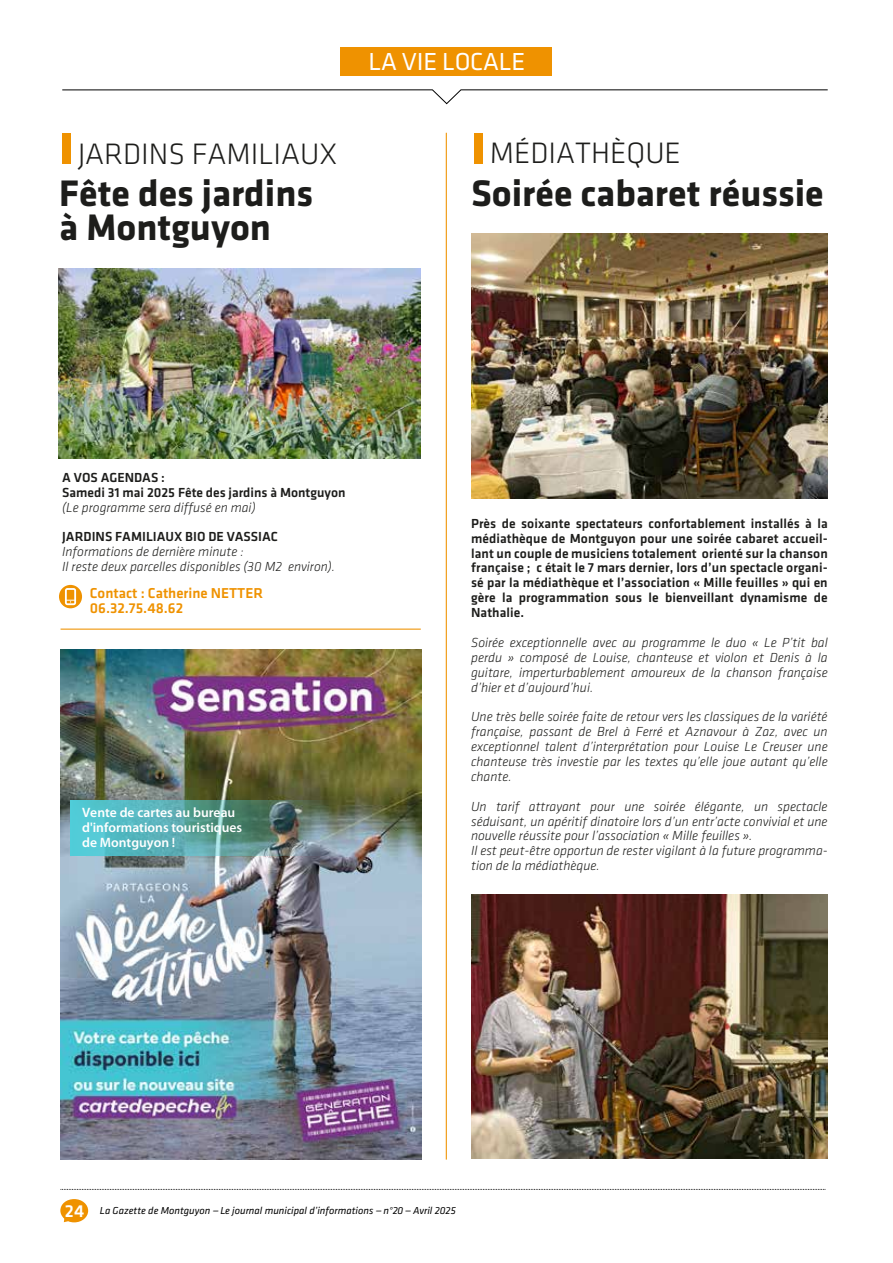
<style>
.page{position:relative;width:893px;height:1263px;background:#fff}
.page>*{position:absolute;margin:0;border:0;box-sizing:border-box;transform-origin:0 0}
.t1{font:700 38.25px/34.5px "Klavika";color:#1d1d1b}
.t2{font:300 30.6px "Klavika";color:#1d1d1b}
.t3{font:25.5px "Klavika";letter-spacing:-.01em;color:#fff}
.t4{font:500 14.85px/14.9px "Klavika";color:#ef9200}
.t5{font:italic 300 13.65px/14.9px "Klavika";color:#1d1d1b}
.t6{font:500 13.65px/14.9px "Klavika";color:#1d1d1b}
.t7{font:600 13.65px/14.9px "Myriad Pro";color:#fff}
.t8{font:italic 10.5px "Klavika";color:#010000}
.s1{font-weight:500;font-style:normal;font-size:18px;color:#fff}
</style>
<div class="page">
<svg style="left:62px;top:89px;width:766px;height:16px"></svg>
<div style="left:341px;top:47px;width:211px;height:29px;background:#ef9200"></div>
<svg style="left:60px;top:1199px;width:28px;height:23px"></svg>
<svg style="left:60px;top:1189px;width:765px;height:1px"></svg>
<hr style="left:446px;top:133px;width:1px;height:1026px;background:#ef9200">
<div style="left:62px;top:133px;width:9px;height:31px;background:#ef9200"></div>
<div style="left:474px;top:133px;width:9px;height:30px;background:#ef9200"></div>
<img style="left:59px;top:268px;width:362px;height:190px">
<img style="left:60px;top:650px;width:361px;height:509px">
<svg style="left:59px;top:585px;width:23px;height:23px"></svg>
<hr style="left:61px;top:629px;width:360px;height:1px;background:#ef9200">
<img style="left:71px;top:800px;width:264px;height:56px">
<img style="left:471px;top:233px;width:357px;height:265px">
<img style="left:471px;top:894px;width:357px;height:265px">
<h2 class="t2" style="left:78px;top:138px;width:261px">JARDINS FAMILIAUX</h2>
<h1 class="t1" style="left:59px;top:176px;width:255px">Fête des jardins à Montguyon</h1>
<h3 class="t3" style="left:368px;top:48px;width:158px">LA VIE LOCALE</h3>
<h2 class="t2" style="left:490px;top:137px;width:193px">MÉDIATHÈQUE</h2>
<h1 class="t1" style="left:471px;top:176px;width:354px">Soirée cabaret réussie</h1>
<p class="t6" style="left:62px;top:470px;width:285px">A VOS AGENDAS :<br>Samedi 31 mai 2025 Fête des jardins à Montguyon</p>
<p class="t5" style="left:62px;top:500px;width:195px">(Le programme sera diffusé en mai)</p>
<p class="t6" style="left:62px;top:530px;width:217px">JARDINS FAMILIAUX BIO DE VASSIAC</p>
<p class="t5" style="left:62px;top:544px;width:274px">Informations de dernière minute :<br>Il reste deux parcelles disponibles (30 M2 environ).</p>
<p class="t4" style="left:90px;top:585px;width:175px">Contact : Catherine NETTER<br>06.32.75.48.62</p>
<p class="t7" style="left:82px;top:805px;width:162px">Vente de cartes au bureau d'informations touristiques de Montguyon !</p>
<p class="t6" style="left:471px;top:516px;width:358px;text-align:justify">Près de soixante spectateurs confortablement installés à la médiathèque de Montguyon pour une soirée cabaret accueil&shy;lant un couple de musiciens totalement orienté sur la chanson française ; c était le 7 mars dernier, lors d’un spectacle organi&shy;sé par la médiathèque et l’association « Mille feuilles » qui en gère la programmation sous le bienveillant dynamisme de Nathalie.</p>
<p class="t5" style="left:471px;top:635px;width:358px;text-align:justify">Soirée exceptionnelle avec au programme le duo « Le P’tit bal perdu » composé de Louise, chanteuse et violon et Denis à la guitare, imperturbablement amoureux de la chanson française d’hier et d’aujourd’hui.</p>
<p class="t5" style="left:471px;top:709px;width:358px;text-align:justify">Une très belle soirée faite de retour vers les classiques de la variété française, passant de Brel à Ferré et Aznavour à Zaz, avec un exceptionnel talent d’interprétation pour Louise Le Creuser une chanteuse très investie par les textes qu’elle joue autant qu’elle chante.</p>
<p class="t5" style="left:471px;top:799px;width:358px">Un tarif attrayant pour une soirée élégante, un spectacle séduisant, un apéritif dinatoire lors d’un entr’acte convivial et une nouvelle réussite pour l’association « Mille feuilles ».<br>Il est peut-être opportun de rester vigilant à la future programma&shy;tion de la médiathèque.</p>
<p class="t8" style="left:65px;top:1205px;width:392px"><span class="s1">24</span> La Gazette de Montguyon —Le journal municipal d’informations — n°20 — Avril 2025</p>
</div>
